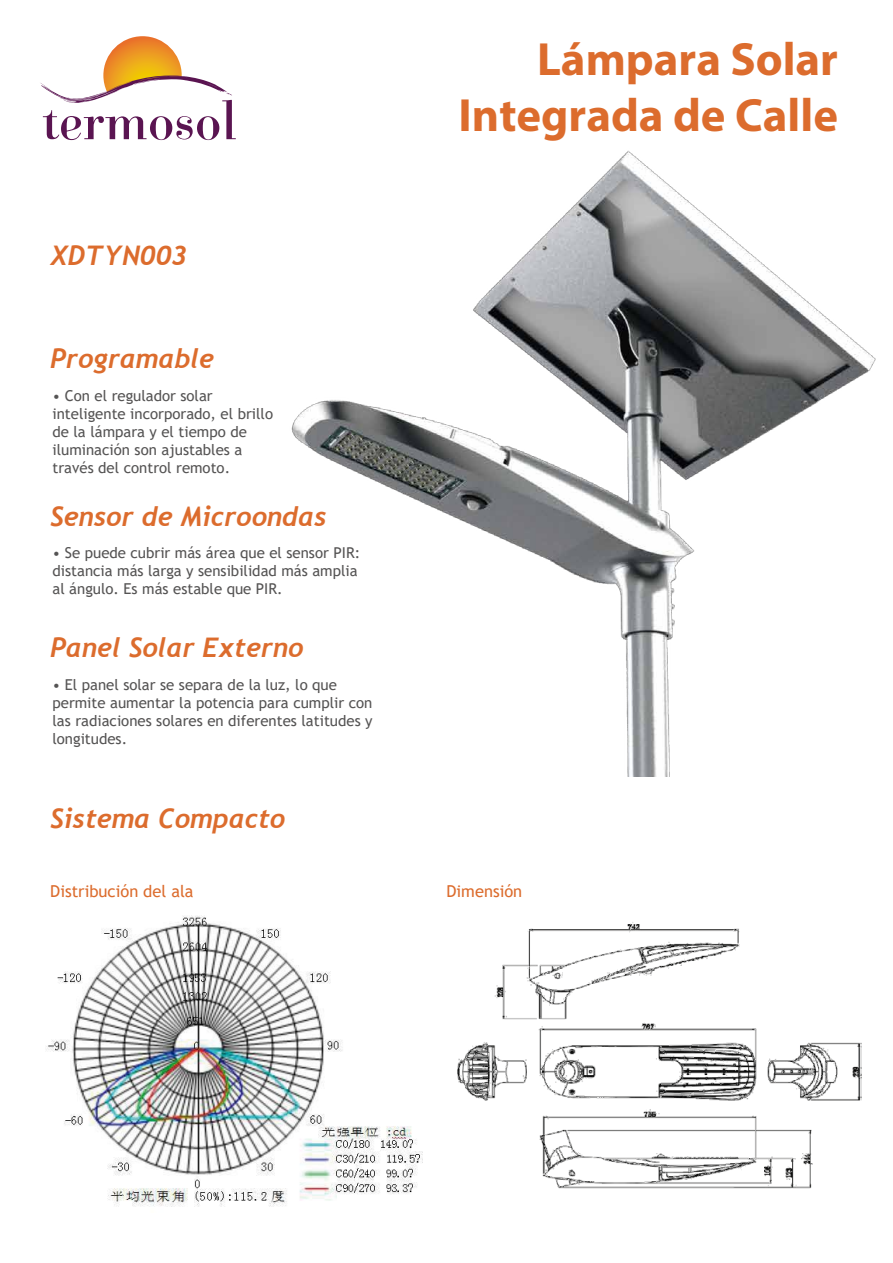
<style>
.page{position:relative;width:893px;height:1263px;background:#fff}
.page>*{position:absolute;margin:0;border:0;box-sizing:border-box;transform-origin:0 0}
.t1{font:700 46.8px/56.1px "Myriad Pro";color:#dc6c2d;text-align:right}
.t2{font:italic 700 27px "Trebuchet";color:#dc6c2d}
.t3{font:16.5px "Trebuchet MS";color:#dc6c2d}
.t4{font:15px/18px "Trebuchet MS";color:#555454}
</style>
<div class="page">
<img style="left:71px;top:140px;width:805px;height:637px">
<svg style="left:40px;top:36px;width:196px;height:104px"></svg>
<img style="left:46px;top:915px;width:376px;height:292px">
<img style="left:457px;top:922px;width:404px;height:267px">
<h2 class="t2" style="left:50px;top:238px;width:139px">XDTYN003</h2>
<h2 class="t2" style="left:50px;top:341px;width:165px">Programable</h2>
<p class="t4" style="left:52px;top:386px;width:222px">• Con el regulador solar inteligente incorporado, el brillo de la lámpara y el tiempo de iluminación son ajustables a través del control remoto.</p>
<h2 class="t2" style="left:50px;top:499px;width:278px">Sensor de Microondas</h2>
<p class="t4" style="left:52px;top:544px;width:309px">• Se puede cubrir más área que el sensor PIR: distancia más larga y sensibilidad más amplia al ángulo. Es más estable que PIR.</p>
<h2 class="t2" style="left:50px;top:630px;width:255px">Panel Solar Externo</h2>
<p class="t4" style="left:52px;top:675px;width:322px">• El panel solar se separa de la luz, lo que permite aumentar la potencia para cumplir con las radiaciones solares en diferentes latitudes y longitudes.</p>
<h2 class="t2" style="left:50px;top:801px;width:237px">Sistema Compacto</h2>
<h1 class="t1" style="left:459px;top:30px;width:381px">Lámpara Solar<br>Integrada de Calle</h1>
<p class="t3" style="left:50px;top:880px;width:145px">Distribución del ala</p>
<p class="t3" style="left:446px;top:880px;width:77px">Dimensión</p>
</div>
